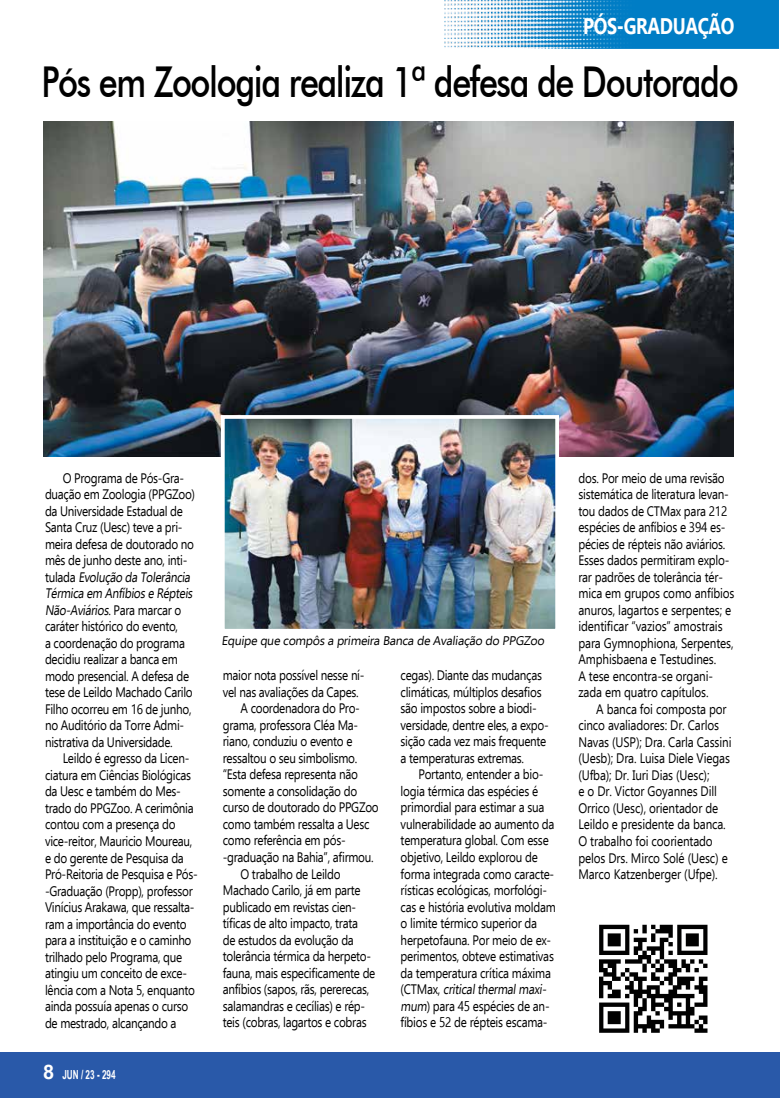
<style>
.page{position:relative;width:780px;height:1099px;background:#fff}
.page>*{position:absolute;margin:0;border:0;box-sizing:border-box;transform-origin:0 0}
.t1{font:500 42.5px "Futura BT";letter-spacing:-.04em;color:#000;scale:.8 1}
.t2{font:700 22.5px "Ebrima";letter-spacing:-.02em;color:#fff;scale:.8 1}
.t3{font:13.75px/16.5px "Ebrima";letter-spacing:-.025em;color:#000;scale:.85 1}
.t4{font:12.5px "Ebrima";color:#000}
.t5{font:700 12.5px "Arial Narrow";color:#fff;scale:.8 1}
.s1{font-family:"Arial";font-size:20px}
</style>
<div class="page">
<div style="left:0;top:1052px;width:780px;height:45px;background:#2959a9"></div>
<img style="left:445px;top:0;width:333px;height:49px">
<img style="left:44px;top:121px;width:689px;height:335px">
<img style="left:226px;top:420px;width:328px;height:207px">
<div style="left:221px;top:415px;width:338px;height:217px;border:4px solid #fff"></div>
<img style="left:599px;top:924px;width:109px;height:109px">
<h2 class="t2" style="left:583px;top:9px;width:191px">PÓS-GRADUAÇÃO</h2>
<h1 class="t1" style="left:41px;top:56px;width:872px">Pós em Zoologia realiza 1ª defesa de Doutorado</h1>
<p class="t3" style="left:45px;top:469px;width:178px;text-indent:18px">O Programa de Pós-Gra&shy;duação em Zoologia (PPGZoo) da Universidade Estadual de<br>Santa Cruz (Uesc) teve a pri&shy;meira defesa de doutorado no mês de junho deste ano, inti-<br>t u l a d a Evolução da Tolerância<br>Térmica em Anfíbiose Répteis<br>Não-Aviários. P a ra m a rc a r o caráter histórico do evento,<br>a coordenação do programa decidiu realizar a banca em modo presencial. A defesa de tese de Leildo Machado Carilo<br>Filho ocorreu em 16 de junho, no Auditório da Torre Admi&shy;nistrativa da Universidade.</p>
<p class="t3" style="left:45px;top:749px;width:181px;text-indent:18px">Leildo é egresso da Licen&shy;ciatura em Ciências Biológicas da Uesc e também do Mes&shy;trado do PPGZoo. A cerimônia contou com a presença do vice-reitor, Mauricio Moureau, e do gerente de Pesquisa da<br>Pró-Reitoria de Pesquisa e Pós--Graduação (Propp), professor<br>Vinícius Arakawa, que ressalta&shy;ram a importância do evento para a instituição e o caminho trilhado pelo Programa, que atingiu um conceito de exce&shy;lência com a Nota 5, enquanto ainda possuía apenas o curso de mestrado, alcançando a</p>
<p class="t5" style="left:43px;top:1064px;width:92px"><span class="s1">8</span> JUN / 23 - 294</p>
<p class="t4" style="left:221px;top:631px;width:326px">Equipe que compôs a primeira Banca de Avaliação do PPGZoo</p>
<p class="t3" style="left:223px;top:666px;width:168px">maior nota possível nesse ní-</p>
<p class="t3" style="left:223px;top:683px;width:161px">vel nas avaliações da Capes.</p>
<p class="t3" style="left:240px;top:699px;width:142px">A coordenadora do Pro-</p>
<p class="t3" style="left:223px;top:716px;width:161px">grama, professora Cléa Ma-</p>
<p class="t3" style="left:223px;top:732px;width:154px">riano, conduziu o evento e</p>
<p class="t3" style="left:223px;top:749px;width:160px">ressaltou o seu simbolismo.</p>
<p class="t3" style="left:223px;top:765px;width:160px">“Esta defesa representa não</p>
<p class="t3" style="left:223px;top:782px;width:160px">somente a consolidação do</p>
<p class="t3" style="left:223px;top:798px;width:185px">curso de doutorado do PPGZoo</p>
<p class="t3" style="left:223px;top:815px;width:174px">como também ressalta a Uesc</p>
<p class="t3" style="left:223px;top:831px;width:146px">como referência em pós-</p>
<p class="t3" style="left:223px;top:848px;width:179px">-graduação na Bahia”, afirmou.</p>
<p class="t3" style="left:240px;top:864px;width:119px">O trabalho de Leildo</p>
<p class="t3" style="left:223px;top:881px;width:163px">Machado Carilo, já em parte</p>
<p class="t3" style="left:223px;top:897px;width:158px">publicado em revistas cien-</p>
<p class="t3" style="left:223px;top:914px;width:160px">tíficas de alto impacto, trata</p>
<p class="t3" style="left:223px;top:930px;width:156px">de estudos da evolução da</p>
<p class="t3" style="left:223px;top:947px;width:176px">tolerância térmica da herpeto-</p>
<p class="t3" style="left:223px;top:963px;width:181px">fauna, mais especificamente de</p>
<p class="t3" style="left:223px;top:980px;width:174px">anfíbios (sapos, rãs, pererecas,</p>
<p class="t3" style="left:223px;top:996px;width:169px">salamandras e cecílias) e rép-</p>
<p class="t3" style="left:223px;top:1013px;width:171px">teis (cobras, lagartos e cobras</p>
<p class="t3" style="left:400px;top:666px;width:176px">cegas). Diante das mudanças climáticas, múltiplos desafios são impostos sobre a biodi&shy;versidade, dentre eles, a expo&shy;sição cada vez mais frequente a temperaturas extremas.</p>
<p class="t3" style="left:400px;top:765px;width:184px;text-indent:18px">Portanto, entender a bio&shy;logia térmica das espécies é primordial para estimar a sua vulnerabilidade ao aumento da temperatura global. Com esse objetivo, Leildo explorou de forma integrada como caracte&shy;rísticas ecológicas, morfológi&shy;cas e história evolutiva moldam o limite térmico superior da herpetofauna. Por meio de ex&shy;perimentos, obteve estimativas da temperatura crítica máxima (C T M a x, criticalthermalmaxi&shy;mum) para 45 espécies de an&shy;fíbios e 52 de répteis escama-</p>
<p class="t3" style="left:578px;top:469px;width:185px">dos. Por meio de uma revisão sistemática de literatura levan&shy;tou dados de CTMax para 212 espécies de anfíbios e 394 es&shy;pécies de répteis não aviários.<br>Esses dados permitiram explo&shy;rar padrões de tolerância tér&shy;mica em grupos como anfíbios anuros, lagartos e serpentes; e identificar “vazios” amostrais para Gymnophiona, Serpentes,<br>Amphisbaena e Testudines.<br>A tese encontra-se organi&shy;zada em quatro capítulos.</p>
<p class="t3" style="left:578px;top:700px;width:182px;text-indent:18px">A banca foi composta por cinco avaliadores: Dr. Carlos<br>Navas (USP); Dra. Carla Cassini (Uesb); Dra. Luisa Diele Viegas (Ufba); Dr. Iuri Dias (Uesc);<br>e o Dr. Victor Goyannes Dill<br>Orrico (Uesc), orientador de<br>Leildo e presidente da banca.<br>O trabalho foi coorientado pelos Drs. Mirco Solé (Uesc) e<br>Marco Katzenberger (Ufpe).</p>
</div>
